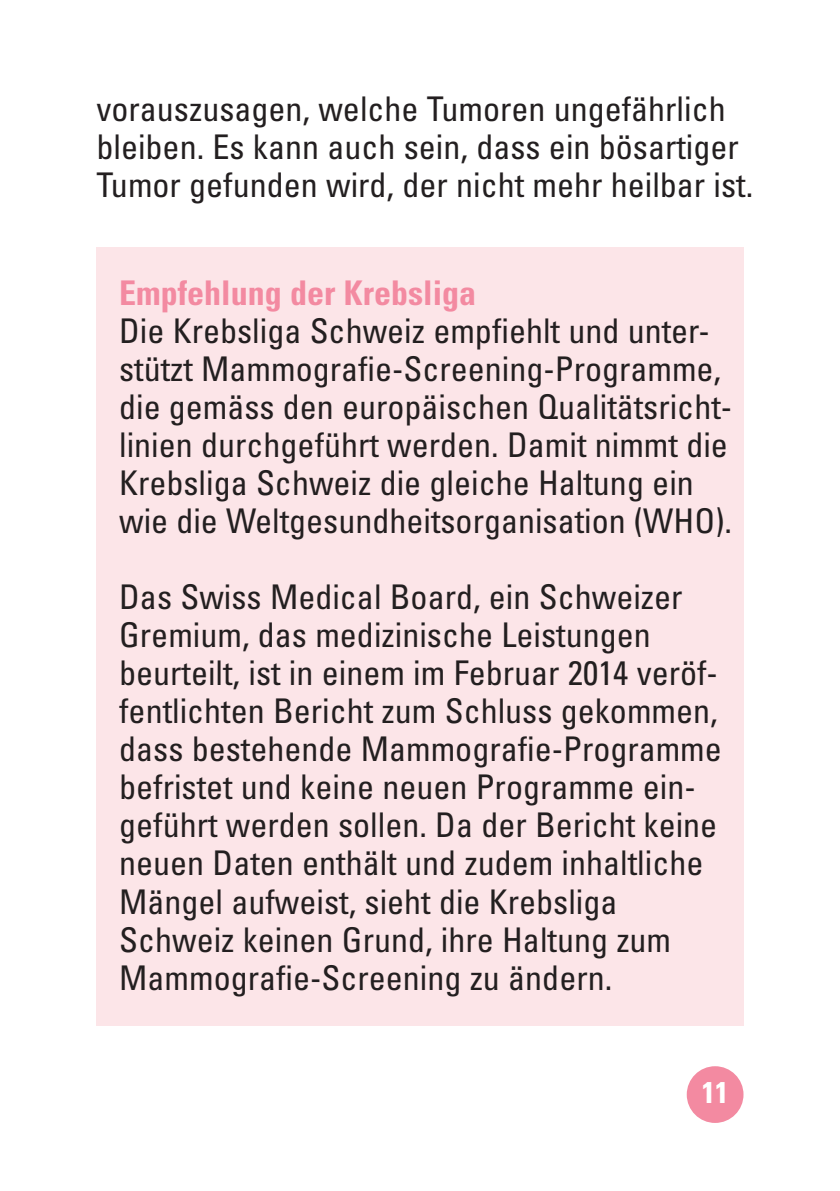
<style>
.page{position:relative;width:840px;height:1191px;background:#fff}
.page>*{position:absolute;margin:0;border:0;box-sizing:border-box;transform-origin:0 0}
.t1{font:condensed 34px/38px "Univers LT Std";color:#231f20}
.t2{font:700 condensed 34px "Univers LT Std";color:#f38aa1}
.t3{font:700 condensed 30px "Univers LT Std";color:#fff}
</style>
<div class="page">
<div style="left:686px;top:1066px;width:57px;height:57px;background:#f38aa1;border-radius:50%"></div>
<div style="left:96px;top:247px;width:647px;height:778px;background:#fce5e8"></div>
<p class="t1" style="left:96px;top:89px;width:658px">vorauszusagen, welche Tumoren ungefährlich bleiben. Es kann auch sein, dass ein bösartiger<br>Tumor gefunden wird, der nicht mehr heilbar ist.</p>
<p class="t2" style="left:119px;top:272px;width:358px">Empfehlung der Krebsliga</p>
<p class="t1" style="left:119px;top:311px;width:614px">Die Krebsliga Schweiz empfiehlt und unter&shy;stützt Mammografie-Screening-Programme, die gemäss den europäischen Qualitätsricht&shy;linien durchgeführt werden. Damit nimmt die Krebsliga Schweiz die gleiche Haltung ein wie die Weltgesundheitsorganisation (WHO).</p>
<p class="t1" style="left:119px;top:578px;width:604px">Das Swiss Medical Board, ein Schweizer Gremium, das medizinische Leistungen beurteilt, ist in einem im Februar 2014 veröf&shy;fentlichten Bericht zum Schluss gekommen, dass bestehende Mammografie-Programme befristet und keine neuen Programme ein&shy;geführt werden sollen. Da der Bericht keine neuen Daten enthält und zudem inhaltliche Mängel aufweist, sieht die Krebsliga Schweiz keinen Grund, ihre Haltung zum Mammografie-Screening zu ändern.</p>
<p class="t3" style="left:701px;top:1074px;width:28px">11</p>
</div>
